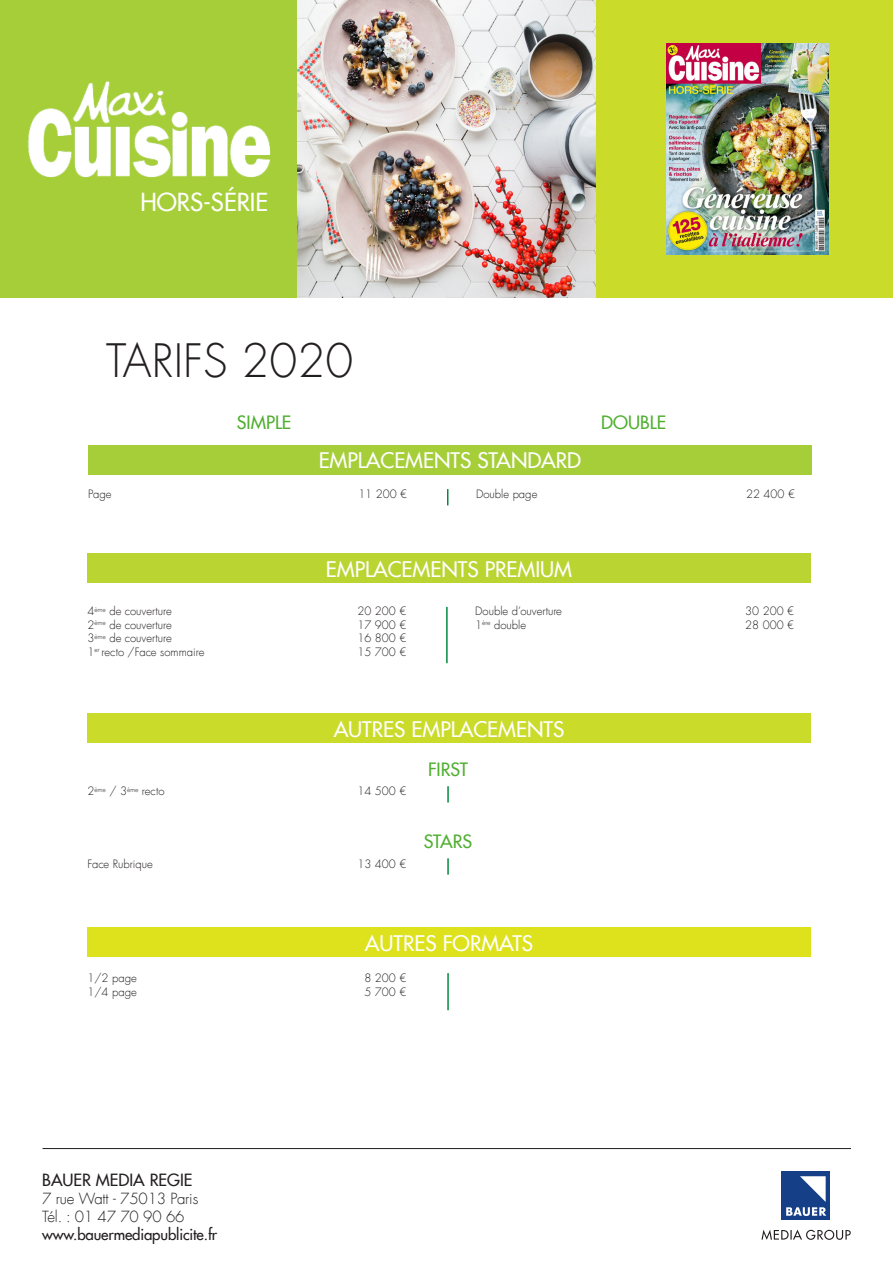
<style>
.page{position:relative;width:893px;height:1263px;background:#fff}
.page>*{position:absolute;margin:0;border:0;box-sizing:border-box;transform-origin:0 0}
.t1{font:300 45px "Futura Com";color:#231f20}
.t2{font:500 24.3px "Futura Com";color:#fff}
.titre_condition_2{font:500 21px "Futura Com";color:#fff}
.titre_condition_2-2{font:500 18px "Futura Com";color:#50af31}
.t3{font:500 16.5px "Futura Com";color:#231f20}
.t4{font:300 15px/18px "Futura Com";letter-spacing:-.01em;color:#231f20}
.t5{font:500 15px "Futura Com";letter-spacing:-.01em;color:#231f20}
.texte_condition{font:300 11.25px "Futura Com";color:#231f20}
</style>
<div class="page">
<div style="left:0;top:0;width:298px;height:298px;background:#a6ce39"></div>
<div style="left:595px;top:0;width:298px;height:298px;background:#cadb2a"></div>
<svg style="left:761px;top:1229px;width:90px;height:11px"></svg>
<div style="left:781px;top:1171px;width:49px;height:49px;background:#153f87"></div>
<svg style="left:786px;top:1176px;width:40px;height:40px"></svg>
<hr style="left:43px;top:1148px;width:808px;height:1px;background:#231f20">
<img style="left:27px;top:81px;width:244px;height:97px">
<img style="left:666px;top:44px;width:162px;height:211px">
<img style="left:298px;top:0;width:297px;height:298px">
<div style="left:87px;top:553px;width:724px;height:30px;background:#bad432"></div>
<div style="left:87px;top:927px;width:724px;height:30px;background:#dde21c"></div>
<hr style="left:446px;top:607px;width:2px;height:56px;background:#048b42">
<svg style="left:447px;top:786px;width:2px;height:16px"></svg>
<hr style="left:447px;top:973px;width:2px;height:37px;background:#048b42">
<div style="left:87px;top:713px;width:724px;height:30px;background:#cadb2a"></div>
<div style="left:88px;top:445px;width:723px;height:30px;background:#a6ce39"></div>
<svg style="left:447px;top:489px;width:1px;height:16px"></svg>
<svg style="left:447px;top:858px;width:2px;height:17px"></svg>
<h2 class="t2" style="left:140px;top:184px;width:129px">HORS-SÉRIE</h2>
<p class="t1" style="left:106px;top:331px;width:248px">TARIFS 2020</p>
<p class="titre_condition_2-2" style="left:237px;top:409px;width:56px">SIMPLE</p>
<p class="titre_condition_2-2" style="left:601px;top:409px;width:66px">DOUBLE</p>
<p class="titre_condition_2" style="left:319px;top:445px;width:264px">EMPLACEMENTS STANDARD</p>
<p class="texte_condition" style="left:88px;top:487px;width:25px">Page</p>
<p class="texte_condition" style="left:358px;top:487px;width:50px">11 200 €</p>
<p class="texte_condition" style="left:476px;top:487px;width:63px">Double page</p>
<p class="texte_condition" style="left:746px;top:487px;width:50px">22 400 €</p>
<p class="titre_condition_2" style="left:326px;top:553px;width:248px">EMPLACEMENTS PREMIUM</p>
<p class="texte_condition" style="left:87px;top:604px;width:86px">4<sup>ème</sup> de couverture</p>
<p class="texte_condition" style="left:357px;top:604px;width:50px">20 200 €</p>
<p class="texte_condition" style="left:87px;top:617px;width:86px">2<sup>ème</sup> de couverture</p>
<p class="texte_condition" style="left:357px;top:617px;width:50px">17 900 €</p>
<p class="texte_condition" style="left:87px;top:631px;width:86px">3<sup>ème</sup> de couverture</p>
<p class="texte_condition" style="left:357px;top:631px;width:50px">16 800 €</p>
<p class="texte_condition" style="left:87px;top:644px;width:119px">1<sup>er</sup> recto /Face sommaire</p>
<p class="texte_condition" style="left:357px;top:644px;width:50px">15 700 €</p>
<p class="texte_condition" style="left:475px;top:604px;width:88px">Double d’ouverture</p>
<p class="texte_condition" style="left:745px;top:604px;width:50px">30 200 €</p>
<p class="texte_condition" style="left:475px;top:617px;width:52px">1<sup>ère</sup> double</p>
<p class="texte_condition" style="left:745px;top:617px;width:50px">28 000 €</p>
<p class="titre_condition_2" style="left:334px;top:713px;width:232px">AUTRES EMPLACEMENTS</p>
<p class="texte_condition" style="left:87px;top:784px;width:79px">2<sup>ème</sup> / 3<sup>ème</sup> recto</p>
<p class="texte_condition" style="left:357px;top:784px;width:50px">14 500 €</p>
<p class="texte_condition" style="left:87px;top:856px;width:67px">Face Rubrique</p>
<p class="texte_condition" style="left:357px;top:856px;width:50px">13 400 €</p>
<p class="titre_condition_2-2" style="left:428px;top:756px;width:42px">FIRST</p>
<p class="titre_condition_2-2" style="left:424px;top:828px;width:50px">STARS</p>
<p class="titre_condition_2" style="left:365px;top:927px;width:170px">AUTRES FORMATS</p>
<p class="texte_condition" style="left:87px;top:971px;width:51px">1/2 page</p>
<p class="texte_condition" style="left:364px;top:971px;width:43px">8 200 €</p>
<p class="texte_condition" style="left:87px;top:984px;width:51px">1/4 page</p>
<p class="texte_condition" style="left:364px;top:984px;width:43px">5 700 €</p>
<h3 class="t3" style="left:42px;top:1167px;width:152px">BAUER MEDIA REGIE</h3>
<h3 class="t4" style="left:42px;top:1189px;width:158px">7 rue Watt - 75013 Paris<br>Tél. : 01 47 70 90 66</h3>
<h3 class="t5" style="left:42px;top:1223px;width:176px">www.bauermediapublicite.fr</h3>
</div>
